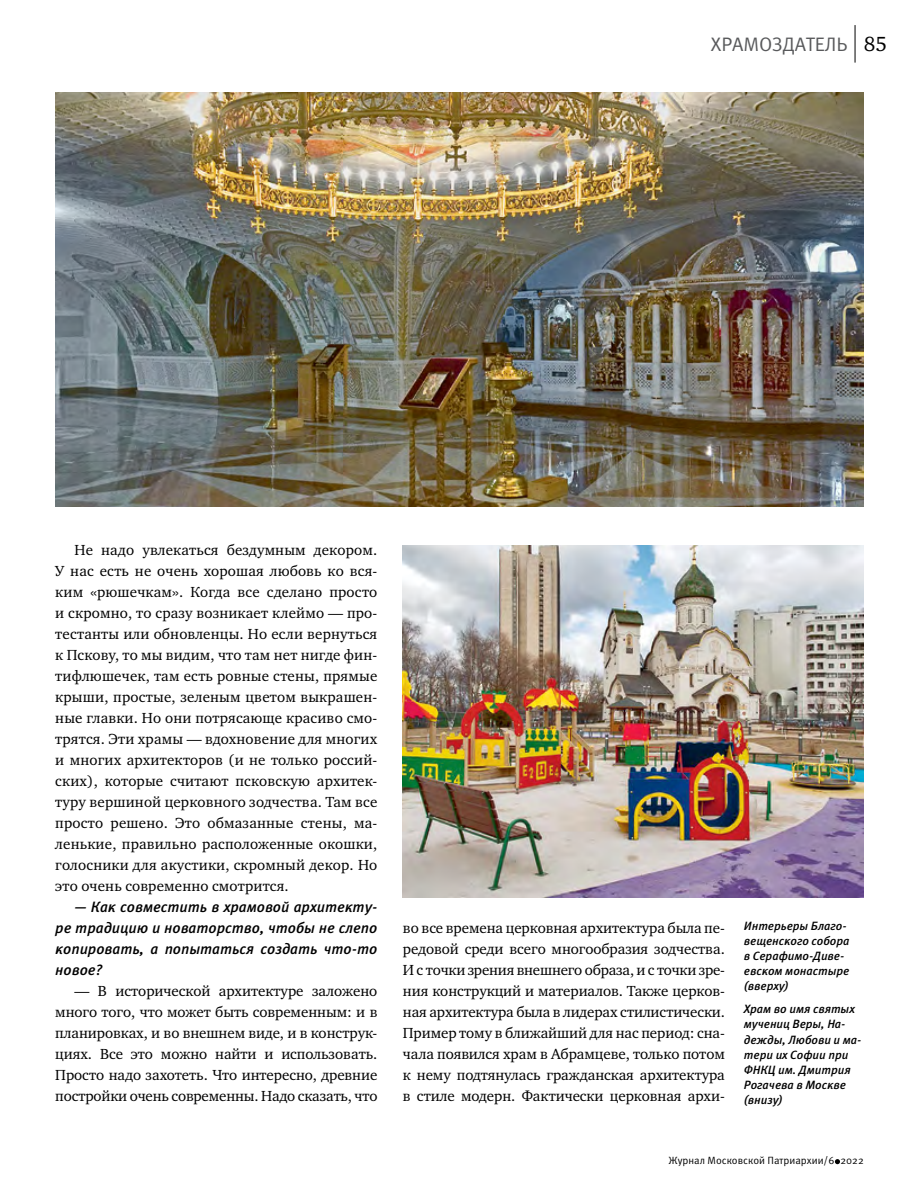
<style>
.page{position:relative;width:915px;height:1191px;background:#fff}
.page>*{position:absolute;margin:0;border:0;box-sizing:border-box;transform-origin:0 0}
.t1{font:19.5px "Meta Pro";letter-spacing:-.005em;color:#58595b}
.t2{font:15px/21px "Charter ITC";letter-spacing:-.005em;color:#000;text-align:justify}
.t3{font:italic 500 15px/21px "Meta Pro";letter-spacing:-.005em;color:#000;text-align:justify}
.t4{font:italic 500 12px/15px "Meta Pro";letter-spacing:-.005em;color:#000}
.t5{font:10.5px "Meta Pro";color:#000}
.s1{font-family:"Charter ITC";font-size:21px;color:#000}
</style>
<div class="page">
<svg style="left:834px;top:1159px;width:5px;height:5px"></svg>
<hr style="left:854px;top:25px;width:1px;height:38px;background:#000">
<img style="left:55px;top:93px;width:808px;height:413px">
<img style="left:403px;top:545px;width:459px;height:352px">
<h1 class="t1" style="left:710px;top:32px;width:178px">ХРАМОЗДАТЕЛЬ <span class="s1">85</span></h1>
<p class="t2" style="left:55px;top:539px;width:323px;text-indent:19px">Не надо увлекаться бездумным декором.<br>У нас есть не очень хорошая любовь ко вся&shy;ким «рюшечкам». Когда все сделано просто и скромно, то сразу возникает клеймо — про&shy;тестанты или обновленцы. Но если вернуться к Пскову, то мы видим, что там нет нигде фин&shy;тифлюшечек, там есть ровные стены, прямые крыши, простые, зеленым цветом выкрашен&shy;ные главки. Но они потрясающе красиво смо&shy;трятся. Эти храмы — вдохновение для многих и многих архитекторов (и не только россий&shy;ских), которые считают псковскую архитек&shy;туру вершиной церковного зодчества. Там все просто решено. Это обмазанные стены, ма&shy;ленькие, правильно расположенные окошки, голосники для акустики, скромный декор. Но это очень современно смотрится.</p>
<p class="t3" style="left:55px;top:897px;width:323px;text-indent:19px">— Как совместить в храмовой архитекту&shy;ре традицию и новаторство, чтобы не слепо копировать, а попытаться создать что-то новое?</p>
<p class="t2" style="left:55px;top:980px;width:323px;text-indent:19px">— В исторической архитектуре заложено много того, что может быть современным: и в планировках, и во внешнем виде, и в конструк&shy;циях. Все это можно найти и использовать.<br>Просто надо захотеть. Что интересно, древние постройки очень современны. Надо сказать, что</p>
<p class="t2" style="left:403px;top:917px;width:323px">во все времена церковная архитектура была пе&shy;редовой среди всего многообразия зодчества.<br>И с точки зрения внешнего образа, и с точки зре&shy;ния конструкций и материалов. Также церков&shy;ная архитектура была в лидерах стилистически.<br>Пример тому в ближайший для нас период: сна&shy;чала появился храм в Абрамцеве, только потом к нему подтянулась гражданская архитектура в стиле модерн. Фактически церковная архи-</p>
<p class="t4" style="left:743px;top:918px;width:107px">Интерьеры Благо&shy;вещенского собора в Серафимо-Диве&shy;евском монастыре (вверху)</p>
<p class="t4" style="left:743px;top:1002px;width:119px">Храм во имя святых мучениц Веры, На&shy;дежды, Любови и ма&shy;тери их Софии при<br>ФНКЦ им. Дмитрия<br>Рогачева в Москве (внизу)</p>
<p class="t5" style="left:668px;top:1153px;width:197px">Журнал Московской Патриархии/6 2022</p>
</div>
